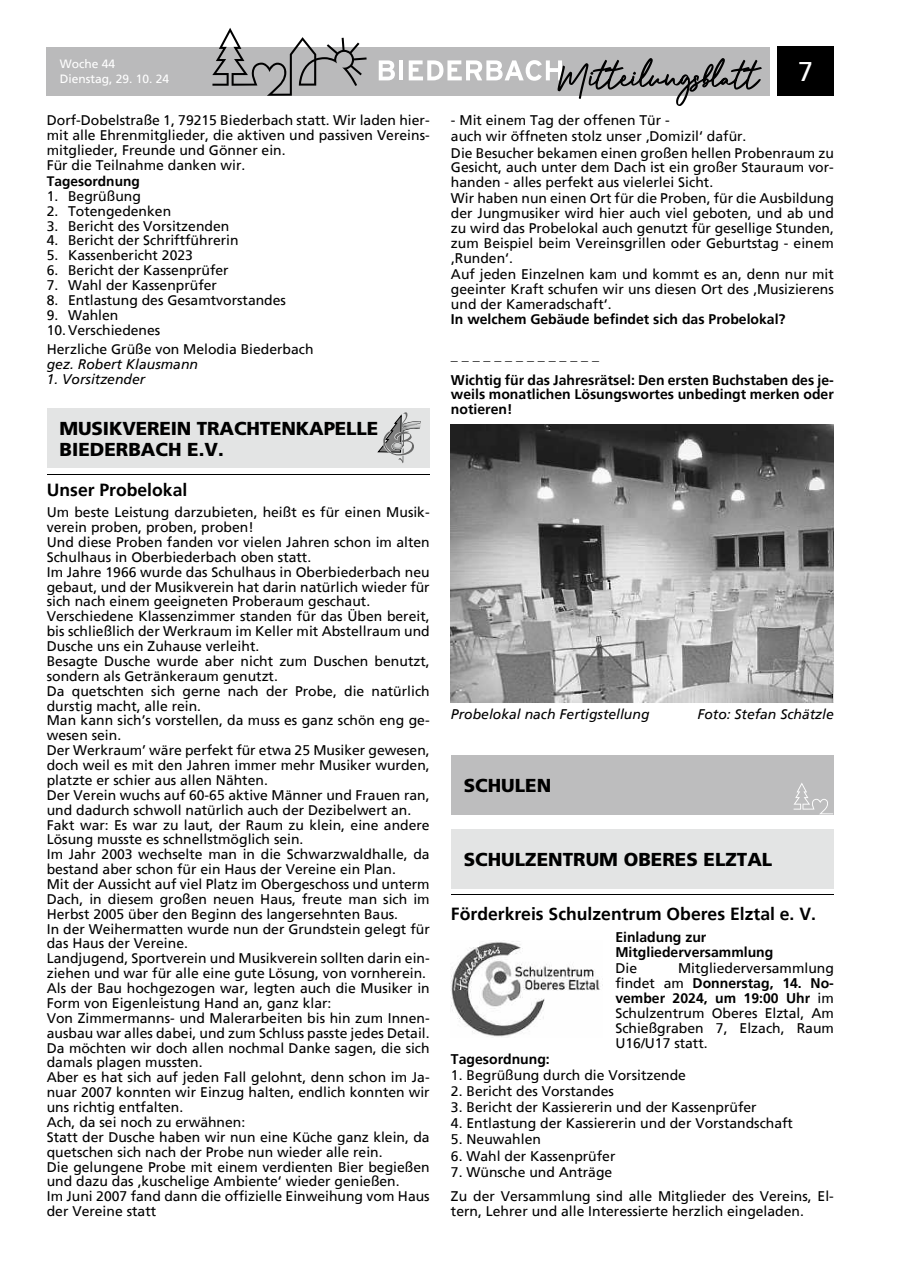
<style>
.page{position:relative;width:902px;height:1280px;background:#fff}
.page>*{position:absolute;margin:0;border:0;box-sizing:border-box;transform-origin:0 0}
.t1{font:27px "Frutiger";color:#fff}
.t2{font:900 18.75px/21px "Frutiger";color:#000}
.t3{font:700 17.55px "Frutiger";color:#000}
.t4{font:13.95px/14.9px "Frutiger";color:#000}
.t5{font:700 13.95px/14.5px "Frutiger";color:#000;text-align:justify}
.t6{font:italic 13.95px "Frutiger";color:#000}
.t7{font:700 13.65px "Frutiger";color:#000}
.t8{font:12px/15px "Frutiger";color:#fff}
.s1{font-weight:700}
</style>
<div class="page">
<div style="left:47px;top:47px;width:723px;height:49px;background:#bababb"></div>
<div style="left:777px;top:47px;width:56px;height:49px;background:#000"></div>
<svg style="left:212px;top:28px;width:154px;height:68px"></svg>
<svg style="left:379px;top:60px;width:16px;height:20px"></svg>
<hr style="left:399px;top:60px;width:4px;height:20px;background:#fff">
<svg style="left:408px;top:58px;width:353px;height:48px"></svg>
<div style="left:47px;top:408px;width:382px;height:60px;background:#e3e4e4"></div>
<svg style="left:377px;top:412px;width:44px;height:51px"></svg>
<hr style="left:47px;top:474px;width:382px;height:1px;background:#000">
<img style="left:451px;top:425px;width:382px;height:278px">
<div style="left:451px;top:755px;width:382px;height:59px;background:#bdbdbe"></div>
<svg style="left:793px;top:783px;width:40px;height:31px"></svg>
<div style="left:451px;top:829px;width:382px;height:59px;background:#e3e4e4"></div>
<hr style="left:451px;top:894px;width:382px;height:1px;background:#000">
<img style="left:451px;top:941px;width:150px;height:96px">
<p class="t8" style="left:60px;top:56px;width:111px">Woche 44<br>Dienstag, 29. 10. 24</p>
<p class="t4" style="left:47px;top:113px;width:384px">Dorf-Dobelstraße 1, 79215 Biederbach statt. Wir laden hier&shy;mit alle Ehrenmitglieder, die aktiven und passiven Vereins&shy;mitglieder, Freunde und Gönner ein.<br>Für die Teilnahme danken wir.</p>
<p class="t7" style="left:47px;top:173px;width:95px">Tagesordnung</p>
<p class="t4" style="left:47px;top:188px;width:96px">1. Begrüßung</p>
<p class="t4" style="left:47px;top:203px;width:126px">2. Totengedenken</p>
<p class="t4" style="left:47px;top:218px;width:184px">3. Bericht des Vorsitzenden</p>
<p class="t4" style="left:47px;top:233px;width:193px">4. Bericht der Schriftführerin</p>
<p class="t4" style="left:47px;top:248px;width:148px">5. Kassenbericht 2023</p>
<p class="t4" style="left:47px;top:263px;width:183px">6. Bericht der Kassenprüfer</p>
<p class="t4" style="left:47px;top:278px;width:172px">7. Wahl der Kassenprüfer</p>
<p class="t4" style="left:47px;top:293px;width:241px">8. Entlastung des Gesamtvorstandes</p>
<p class="t4" style="left:47px;top:307px;width:115px">9. Wahlen<br>10.Verschiedenes</p>
<p class="t4" style="left:47px;top:341px;width:268px">Herzliche Grüße von Melodia Biederbach</p>
<p class="t6" style="left:47px;top:356px;width:153px">gez. Robert Klausmann</p>
<p class="t6" style="left:47px;top:371px;width:100px">1. Vorsitzender</p>
<h2 class="t2" style="left:60px;top:417px;width:320px">MUSIKVEREIN TRACHTENKAPELLE<br>BIEDERBACH E.V.</h2>
<p class="t3" style="left:47px;top:480px;width:142px">Unser Probelokal</p>
<p class="t4" style="left:47px;top:505px;width:384px">Um beste Leistung darzubieten, heißt es für einen Musik&shy;verein proben, proben, proben!<br>Und diese Proben fanden vor vielen Jahren schon im alten Schulhaus in Oberbiederbach oben statt.<br>Im Jahre 1966 wurde das Schulhaus in Oberbiederbach neu gebaut, und der Musikverein hat darin natürlich wieder für sich nach einem geeigneten Proberaum geschaut.<br>Verschiedene Klassenzimmer standen für das Üben bereit, bis schließlich der Werkraum im Keller mit Abstellraum und Dusche uns ein Zuhause verleiht.<br>Besagte Dusche wurde aber nicht zum Duschen benutzt, sondern als Getränkeraum genutzt.<br>Da quetschten sich gerne nach der Probe, die natürlich durstig macht, alle rein.<br>Man kann sich’s vorstellen, da muss es ganz schön eng ge&shy;wesen sein.<br>Der Werkraum’ wäre perfekt für etwa 25 Musiker gewesen, doch weil es mit den Jahren immer mehr Musiker wurden, platzte er schier aus allen Nähten.<br>Der Verein wuchs auf 60-65 aktive Männer und Frauen ran, und dadurch schwoll natürlich auch der Dezibelwert an.<br>Fakt war: Es war zu laut, der Raum zu klein, eine andere Lösung musste es schnellstmöglich sein.<br>Im Jahr 2003 wechselte man in die Schwarzwaldhalle, da bestand aber schon für ein Haus der Vereine ein Plan.<br>Mit der Aussicht auf viel Platz im Obergeschoss und unterm Dach, in diesem großen neuen Haus, freute man sich im Herbst 2005 über den Beginn des langersehnten Baus.<br>In der Weihermatten wurde nun der Grundstein gelegt für das Haus der Vereine.<br>Landjugend, Sportverein und Musikverein sollten darin ein&shy;ziehen und war für alle eine gute Lösung, von vornherein.<br>Als der Bau hochgezogen war, legten auch die Musiker in Form von Eigenleistung Hand an, ganz klar:<br>Von Zimmermanns- und Malerarbeiten bis hin zum Innen&shy;ausbau war alles dabei, und zum Schluss passte jedes Detail.<br>Da möchten wir doch allen nochmal Danke sagen, die sich damals plagen mussten.<br>Aber es hat sich auf jeden Fall gelohnt, denn schon im Ja&shy;nuar 2007 konnten wir Einzug halten, endlich konnten wir uns richtig entfalten.<br>Ach, da sei noch zu erwähnen:<br>Statt der Dusche haben wir nun eine Küche ganz klein, da quetschen sich nach der Probe nun wieder alle rein.<br>Die gelungene Probe mit einem verdienten Bier begießen und dazu das ‚kuschelige Ambiente‘ wieder genießen.<br>Im Juni 2007 fand dann die offizielle Einweihung vom Haus der Vereine statt</p>
<h1 class="t1" style="left:798px;top:56px;width:17px">7</h1>
<p class="t4" style="left:451px;top:112px;width:384px;line-height:16.2px">- Mit einem Tag der offenen Tür -<br>auch wir öffneten stolz unser ‚Domizil‘ dafür.<br>Die Besucher bekamen einen großen hellen Probenraum zu</p>
<p class="t4" style="left:451px;top:160px;width:384px">Gesicht, auch unter dem Dach ist ein großer Stauraum vor&shy;handen - alles perfekt aus vielerlei Sicht.</p>
<p class="t4" style="left:451px;top:191px;width:384px;text-align:justify">Wir haben nun einen Ort für die Proben, für die Ausbildung der Jungmusiker wird hier auch viel geboten, und ab und zu wird das Probelokal auch genutzt für gesellige Stunden, zum Beispiel beim Vereinsgrillen oder Geburtstag - einem ‚Runden‘.</p>
<p class="t4" style="left:451px;top:267px;width:384px;text-align:justify">Auf jeden Einzelnen kam und kommt es an, denn nur mit geeinter Kraft schufen wir uns diesen Ort des ‚Musizierens und der Kameradschaft‘.</p>
<p class="t5" style="left:451px;top:312px;width:336px">In welchem Gebäude befindet sich das Probelokal?</p>
<p class="t4" style="left:451px;top:348px;width:150px">_ _ _ _ _ _ _ _ _ _ _ _ _ _</p>
<p class="t5" style="left:451px;top:372px;width:384px">Wichtig für das Jahresrätsel: Den ersten Buchstaben des je&shy;weils monatlichen Lösungswortes unbedingt merken oder notieren!</p>
<p class="t6" style="left:451px;top:706px;width:200px">Probelokal nach Fertigstellung</p>
<p class="t6" style="left:697px;top:706px;width:138px">Foto: Stefan Schätzle</p>
<h2 class="t2" style="left:463px;top:774px;width:89px">SCHULEN</h2>
<h2 class="t2" style="left:463px;top:848px;width:310px">SCHULZENTRUM OBERES ELZTAL</h2>
<p class="t3" style="left:451px;top:904px;width:366px">Förderkreis Schulzentrum Oberes Elztal e. V.</p>
<p class="t5" style="left:615px;top:930px;width:159px">Einladung zur<br>Mitgliederversammlung</p>
<p class="t4" style="left:615px;top:961px;width:23px">Die</p>
<p class="t4" style="left:615px;top:961px;width:220px;text-align:justify;text-indent:63px">Mitgliederversammlung findet am <span class="s1">Donnerstag, 14. No&shy;vember 2024, um 19:00 Uhr</span> im Schulzentrum Oberes Elztal, Am Schießgraben 7, Elzach, Raum U16/U17 statt.</p>
<p class="t5" style="left:451px;top:1051px;width:100px">Tagesordnung:</p>
<p class="t4" style="left:451px;top:1067px;width:236px">1. Begrüßung durch die Vorsitzende</p>
<p class="t4" style="left:451px;top:1083px;width:164px">2. Bericht des Vorstandes</p>
<p class="t4" style="left:451px;top:1100px;width:307px">3. Bericht der Kassiererin und der Kassenprüfer</p>
<p class="t4" style="left:451px;top:1116px;width:343px">4. Entlastung der Kassiererin und der Vorstandschaft</p>
<p class="t4" style="left:451px;top:1132px;width:91px">5. Neuwahlen</p>
<p class="t4" style="left:451px;top:1148px;width:166px">6. Wahl der Kassenprüfer</p>
<p class="t4" style="left:451px;top:1159px;width:384px;line-height:24.6px">7. Wünsche und Anträge<br>Zu der Versammlung sind alle Mitglieder des Vereins, El-</p>
<p class="t4" style="left:451px;top:1204px;width:354px">tern, Lehrer und alle Interessierte herzlich eingeladen.</p>
</div>
